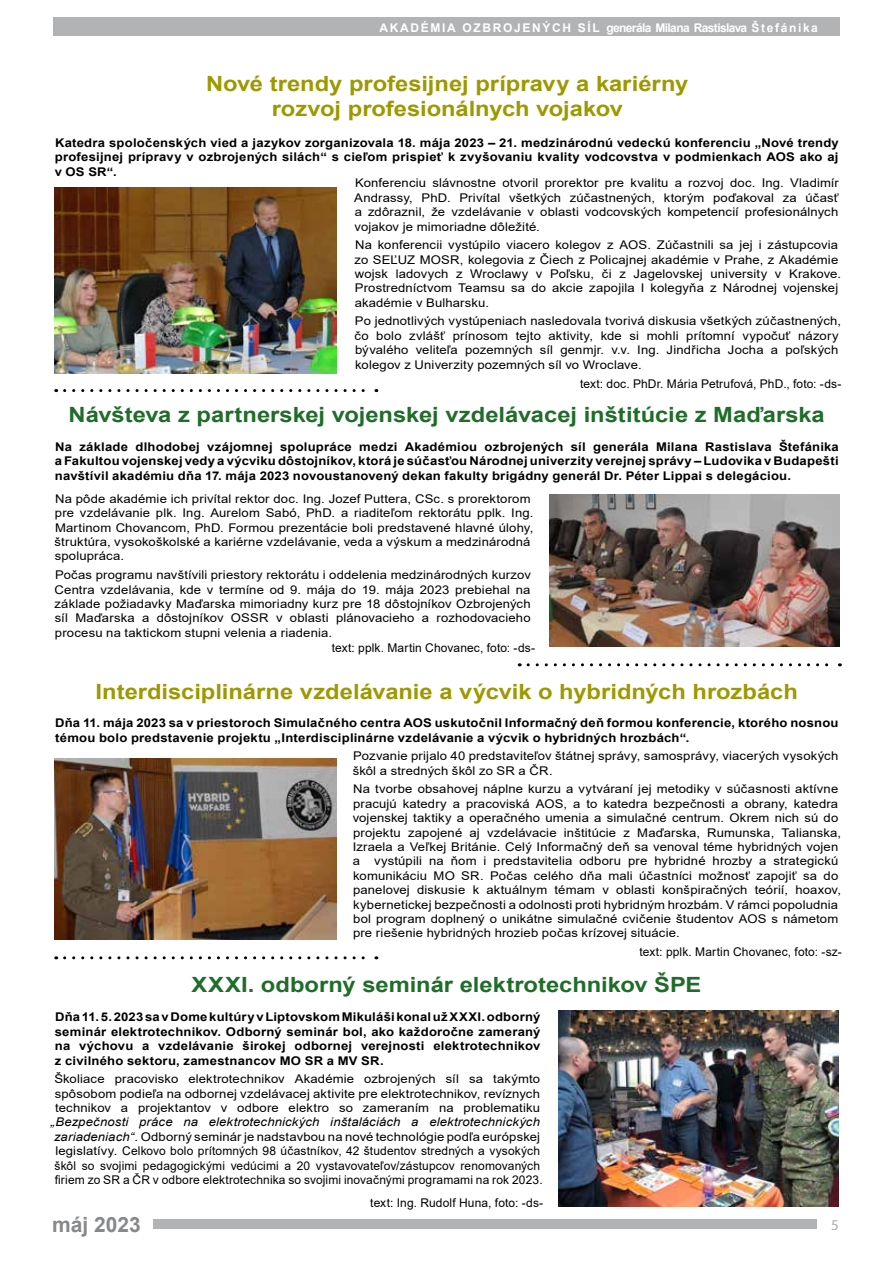
<style>
.page{position:relative;width:893px;height:1263px;background:#fff}
.page>*{position:absolute;margin:0;border:0;box-sizing:border-box;transform-origin:0 0}
.t1{font:700 21px/25.2px "Arial";color:#9d9900;text-align:center;scale:1.13 1}
.t2{font:700 21px "Arial";color:#1f6d29;scale:1.13 1}
.t3{font:700 21px "Arial";color:#87888a}
.t4{font:15px "Myriad Pro";color:#58585a}
.t5{font:12px/14.4px "Arial";letter-spacing:.01em;color:#000;scale:1.09 1}
.t6{font:700 12px/14.4px "Arial";letter-spacing:.015em;color:#000;text-align:justify;scale:1.09 1}
.t7{font:12px "Arial";letter-spacing:.01em;color:#000}
.t8{font:700 12px "Arial";letter-spacing:-.055em;color:#fff}
.s1{font-style:italic}
</style>
<div class="page">
<div style="left:153px;top:1219px;width:663px;height:10px;background:#b1b3b4"></div>
<div style="left:53px;top:18px;width:787px;height:18px;background:#b1b3b4"></div>
<svg style="left:65px;top:956px;width:312px;height:3px"></svg>
<img style="left:55px;top:187px;width:282px;height:186px">
<img style="left:54px;top:758px;width:283px;height:181px">
<img style="left:549px;top:494px;width:291px;height:153px">
<img style="left:559px;top:1010px;width:280px;height:196px">
<svg style="left:528px;top:663px;width:312px;height:3px"></svg>
<svg style="left:65px;top:389px;width:312px;height:3px"></svg>
<p class="t8" style="left:380px;top:20px;width:440px">A K A D É M I A O Z B R O J E N Ý C H S Í L generála Milana Rastislava Š t e f á n i k a</p>
<h1 class="t1" style="left:206px;top:71px;width:428px">Nové trendy profesijnej prípravy a kariérny rozvoj profesionálnych vojakov</h1>
<p class="t6" style="left:55px;top:136px;width:721px">Katedra spoločenských vied a jazykov zorganizovala 18. mája 2023 – 21. medzinárodnú vedeckú konferenciu „Nové trendy profesijnej prípravy v ozbrojených silách“ s cieľom prispieť k zvyšovaniu kvality vodcovstva v podmienkach AOS ako aj v OS SR“.</p>
<p class="t5" style="left:354px;top:176px;width:446px;text-align:justify">Konferenciu slávnostne otvoril prorektor pre kvalitu a rozvoj doc. Ing. Vladimír Andrassy, PhD. Privítal všetkých zúčastnených, ktorým poďakoval za účasť a zdôraznil, že vzdelávanie v oblasti vodcovských kompetencií profesionálnych vojakov je mimoriadne dôležité.</p>
<p class="t5" style="left:354px;top:238px;width:448px">Na konferencii vystúpilo viacero kolegov z AOS. Zúčastnili sa jej i zástupcovia zo SEĽUZ MOSR, kolegovia z Čiech z Policajnej akadémie v Prahe, z Akadémie wojsk ladovych z Wroclawy v Poľsku, či z Jagelovskej university v Krakove.<br>Prostredníctvom Teamsu sa do akcie zapojila I kolegyňa z Národnej vojenskej akadémie v Bulharsku.</p>
<p class="t5" style="left:354px;top:314px;width:448px">Po jednotlivých vystúpeniach nasledovala tvorivá diskusia všetkých zúčastnených, čo bolo zvlášť prínosom tejto aktivity, kde si mohli prítomní vypočuť názory bývalého veliteľa pozemných síl genmjr. v.v. Ing. Jindřicha Jocha a poľských kolegov z Univerzity pozemných síl vo Wroclave.</p>
<p class="t7" style="left:580px;top:375px;width:263px">text: doc. PhDr. Mária Petrufová, PhD., foto: -ds-</p>
<h1 class="t2" style="left:69px;top:400px;width:671px">Návšteva z partnerskej vojenskej vzdelávacej inštitúcie z Maďarska</h1>
<p class="t6" style="left:55px;top:440px;width:721px">Na základe dlhodobej vzájomnej spolupráce medzi Akadémiou ozbrojených síl generála Milana Rastislava Štefánika a Fakultou vojenskej vedy a výcviku dôstojníkov, ktorá je súčasťou Národnej univerzity verejnej správy – Ludovika v Budapešti navštívil akadémiu dňa 17. mája 2023 novoustanovený dekan fakulty brigádny generál Dr. Péter Lippai s delegáciou.</p>
<p class="t5" style="left:55px;top:491px;width:441px">Na pôde akadémie ich privítal rektor doc. Ing. Jozef Puttera, CSc. s prorektorom pre vzdelávanie plk. Ing. Aurelom Sabó, PhD. a riaditeľom rektorátu pplk. Ing.<br>Martinom Chovancom, PhD. Formou prezentácie boli predstavené hlavné úlohy, štruktúra, vysokoškolské a kariérne vzdelávanie, veda a výskum a medzinárodná spolupráca.</p>
<p class="t5" style="left:55px;top:568px;width:439px;text-align:justify">Počas programu navštívili priestory rektorátu i oddelenia medzinárodných kurzov Centra vzdelávania, kde v termíne od 9. mája do 19. mája 2023 prebiehal na základe požiadavky Maďarska mimoriadny kurz pre 18 dôstojníkov Ozbrojených síl Maďarska a dôstojníkov OSSR v oblasti plánovacieho a rozhodovacieho procesu na taktickom stupni velenia a riadenia.</p>
<p class="t7" style="left:332px;top:640px;width:205px">text: pplk. Martin Chovanec, foto: -ds-</p>
<h1 class="t1" style="left:96px;top:679px;width:623px">Interdisciplinárne vzdelávanie a výcvik o hybridných hrozbách</h1>
<p class="t6" style="left:55px;top:716px;width:720px">Dňa 11. mája 2023 sa v priestoroch Simulačného centra AOS uskutočnil Informačný deň formou konferencie, ktorého nosnou témou bolo predstavenie projektu „Interdisciplinárne vzdelávanie a výcvik o hybridných hrozbách“.</p>
<p class="t5" style="left:353px;top:749px;width:447px">Pozvanie prijalo 40 predstaviteľov štátnej správy, samosprávy, viacerých vysokých škôl a stredných škôl zo SR a ČR.</p>
<p class="t5" style="left:353px;top:782px;width:450px">Na tvorbe obsahovej náplne kurzu a vytváraní jej metodiky v súčasnosti aktívne pracujú katedry a pracoviská AOS, a to katedra bezpečnosti a obrany, katedra vojenskej taktiky a operačného umenia a simulačné centrum. Okrem nich sú do projektu zapojené aj vzdelávacie inštitúcie z Maďarska, Rumunska, Talianska, Izraela a Veľkej Británie. Celý Informačný deň sa venoval téme hybridných vojen a vystúpili na ňom i predstavitelia odboru pre hybridné hrozby a strategickú komunikáciu MO SR. Počas celého dňa mali účastníci možnosť zapojiť sa do panelovej diskusie k aktuálnym témam v oblasti konšpiračných teórií, hoaxov, kybernetickej bezpečnosti a odolnosti proti hybridným hrozbám. V rámci popoludnia bol program doplnený o unikátne simulačné cvičenie študentov AOS s námetom pre riešenie hybridných hrozieb počas krízovej situácie.</p>
<p class="t7" style="left:639px;top:943px;width:204px">text: pplk. Martin Chovanec, foto: -sz-</p>
<h1 class="t2" style="left:191px;top:970px;width:453px">XXXI. odborný seminár elektrotechnikov ŠPE</h1>
<p class="t6" style="left:55px;top:1010px;width:447px">Dňa 11. 5. 2023 sa v Dome kultúry v Liptovskom Mikuláši konal už XXXI. odborný seminár elektrotechnikov. Odborný seminár bol, ako každoročne zameraný na výchovu a vzdelávanie širokej odbornej verejnosti elektrotechnikov z civilného sektoru, zamestnancov MO SR a MV SR.</p>
<p class="t5" style="left:54px;top:1072px;width:447px;text-align:justify">Školiace pracovisko elektrotechnikov Akadémie ozbrojených síl sa takýmto spôsobom podieľa na odbornej vzdelávacej aktivite pre elektrotechnikov, revíznych technikov a projektantov v odbore elektro so zameraním na problematiku</p>
<p class="t5" style="left:51px;top:1115px;width:453px"><span class="s1">„Bezpečnosti práce na elektrotechnických inštaláciách a elektrotechnických zariadeniach“.</span> Odborný seminár je nadstavbou na nové technológie podľa európskej legislatívy. Celkovo bolo prítomných 98 účastníkov, 42 študentov stredných a vysokých škôl so svojimi pedagogickými vedúcimi a 20 vystavovateľov/zástupcov renomovaných firiem zo SR a ČR v odbore elektrotechnika so svojimi inovačnými programami na rok 2023.</p>
<p class="t7" style="left:370px;top:1194px;width:174px">text: Ing. Rudolf Huna, foto: -ds-</p>
<h1 class="t3" style="left:52px;top:1209px;width:90px">máj 2023</h1>
<p class="t4" style="left:831px;top:1215px;width:9px">5</p>
</div>
